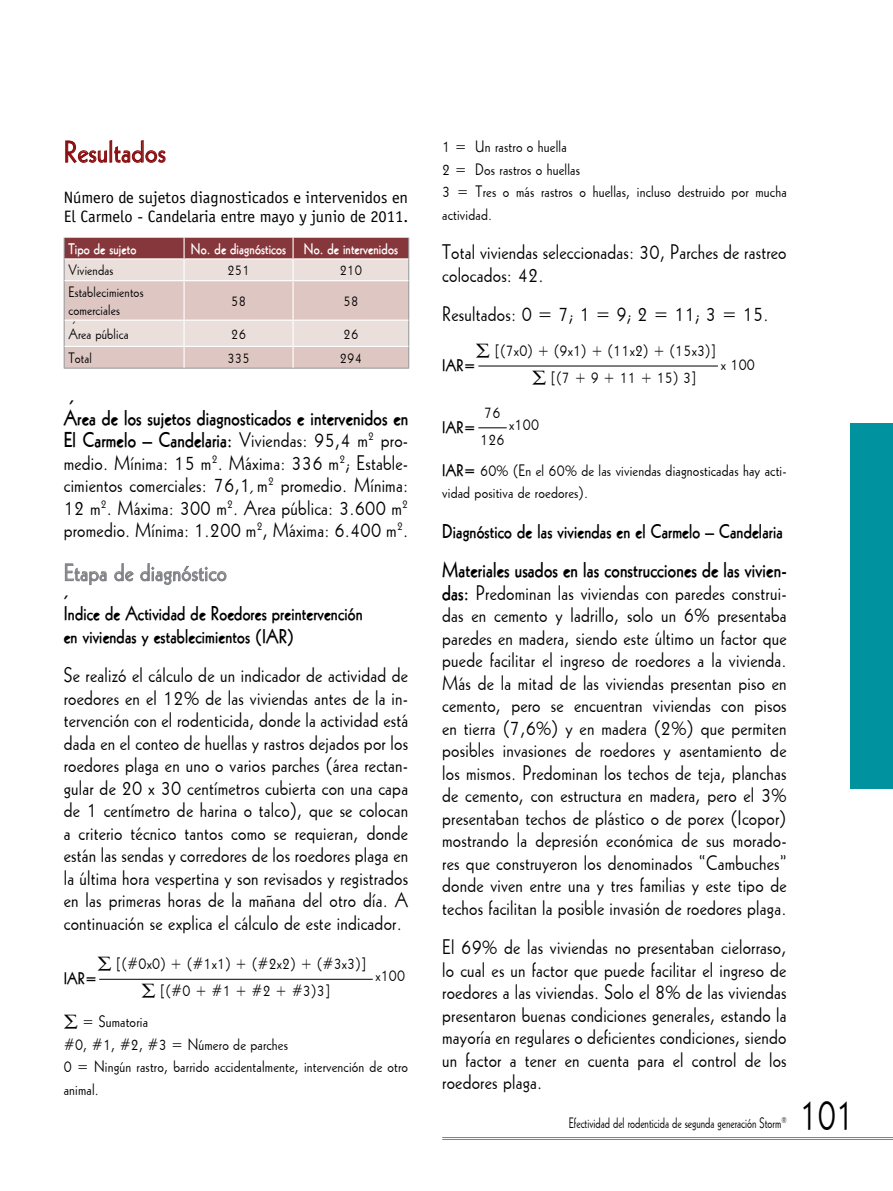
<style>
.page{position:relative;width:893px;height:1191px;background:#fff}
.page>*{position:absolute;margin:0;border:0;box-sizing:border-box;transform-origin:0 0}
.t1{font:45px "Geo 112 Thin Normal";color:#000}
.t2{font:30px "Geo 112 Thin Normal";letter-spacing:.01em;color:#880e10;scale:1.25 1}
.t3{font:24px "Geo 112 Thin Normal";letter-spacing:.01em;color:#808285;scale:1.25 1}
.t4{font:21px/22.5px "Geo 112 Thin Normal";letter-spacing:.01em;color:#000;text-align:justify;scale:1.2 1}
.t5{font:100 21px/22.5px "Geo 112";letter-spacing:.01em;color:#000;scale:1.2 1}
.t6{font:100 19.5px/22.5px "Geo 112";letter-spacing:.01em;color:#000;scale:1.2 1}
.t7{font:16.5px/22.5px "Geo 112 Thin Normal";letter-spacing:.01em;color:#000;scale:1.2 1}
.t8{font:16.5px/19.5px "Officina Sans";color:#000}
.t9{font:100 16.5px "Geo 112";letter-spacing:.01em;color:#000;scale:1.2 1}
.t10{font:15px/18px "Geo 112 Thin Normal";letter-spacing:.01em;color:#000;scale:1.2 1}
.t11{font:15px "Geo 112 Thin Normal";letter-spacing:.01em;color:#000}
.t12{font:100 15px "Geo 112";letter-spacing:.01em;color:#fff;scale:1.2 1}
.s1{font-family:"Geo 112 Thin Normal";font-weight:400}
.s2{font-family:"Geo 112";font-weight:100}
</style>
<div class="page">
<hr style="left:0;top:42px;width:1px;height:50px;background:#b0d3d9">
<div style="left:850px;top:423px;width:43px;height:365px;background:#00929e"></div>
<hr style="left:442px;top:1139px;width:451px;height:1px;background:#808285">
<hr style="left:442px;top:1137px;width:451px;height:1px;background:#808285">
<svg style="left:65px;top:140px;width:42px;height:23px"></svg>
<div style="left:110px;top:140px;width:2px;height:23px;border:1px solid #880e10"></div>
<svg style="left:114px;top:140px;width:52px;height:23px"></svg>
<hr style="left:64px;top:368px;width:120px;height:1px;background:#939598">
<hr style="left:184px;top:368px;width:109px;height:1px;background:#939598">
<hr style="left:293px;top:368px;width:116px;height:1px;background:#939598">
<svg style="left:64px;top:237px;width:345px;height:131px;background:#d5bab8"></svg>
<hr style="left:293px;top:346px;width:115px;height:1px;background:#fff">
<hr style="left:292px;top:347px;width:2px;height:21px;background:#fff">
<svg style="left:65px;top:563px;width:42px;height:22px"></svg>
<svg style="left:114px;top:563px;width:20px;height:18px"></svg>
<svg style="left:140px;top:563px;width:87px;height:22px"></svg>
<hr style="left:99px;top:979px;width:274px;height:1px;background:#000">
<hr style="left:478px;top:366px;width:240px;height:1px;background:#000">
<svg style="left:478px;top:427px;width:29px;height:1px"></svg>
<h2 class="t2" style="left:64px;top:125px;width:83px">Resultados</h2>
<p class="t8" style="left:64px;top:187px;width:346px">Número de sujetos diagnosticados e intervenidos en<br>El Carmelo - Candelaria entre mayo y junio de 2011.</p>
<p class="t12" style="left:68px;top:234px;width:58px">Tipo de sujeto</p>
<p class="t12" style="left:191px;top:234px;width:174px">No. de diagnósticos No. de intervenidos</p>
<p class="t10" style="left:68px;top:259px;width:39px">Viviendas</p>
<p class="t10" style="left:227px;top:259px;width:20px">251</p>
<p class="t10" style="left:340px;top:259px;width:20px">210</p>
<p class="t10" style="left:68px;top:280px;width:64px">Establecimientos comerciales</p>
<p class="t10" style="left:231px;top:289px;width:14px">58</p>
<p class="t10" style="left:344px;top:289px;width:14px">58</p>
<p class="t10" style="left:68px;top:322px;width:52px">Área pública</p>
<p class="t10" style="left:231px;top:322px;width:14px">26</p>
<p class="t10" style="left:344px;top:322px;width:14px">26</p>
<p class="t10" style="left:68px;top:346px;width:21px">Total</p>
<p class="t10" style="left:227px;top:346px;width:20px">335</p>
<p class="t10" style="left:340px;top:346px;width:20px">294</p>
<p class="t5" style="left:64px;top:402px;width:289px">Área de los sujetos diagnosticados e intervenidos en<br>El Carmelo – Candelaria: <span class="s1">Viviendas: 95,4 m</span><sup>2</sup> <span class="s1">pro-</span></p>
<p class="t4" style="left:64px;top:447px;width:289px">medio. Mínima: 15 m<sup>2</sup>. Máxima: 336 m<sup>2</sup>; Estable&shy;cimientos comerciales: 76,1 m<sup>2</sup> promedio. Mínima:<br>12 m<sup>2</sup>. Máxima: 300 m<sup>2</sup>. Área pública: 3.600 m<sup>2 </sup>promedio. Mínima: 1.200 m<sup>2</sup>, Máxima: 6.400 m<sup>2</sup>.</p>
<p class="t3" style="left:64px;top:551px;width:132px">Etapa de diagnóstico</p>
<p class="t6" style="left:64px;top:599px;width:251px">Índice de Actividad de Roedores preintervención en viviendas y establecimientos (iar)</p>
<p class="t4" style="left:64px;top:660px;width:289px">Se realizó el cálculo de un indicador de actividad de roedores en el 12% de las viviendas antes de la in&shy;tervención con el rodenticida, donde la actividad está dada en el conteo de huellas y rastros dejados por los roedores plaga en uno o varios parches (área rectan&shy;gular de 20 x 30 centímetros cubierta con una capa de 1 centímetro de harina o talco), que se colocan a criterio técnico tantos como se requieran, donde están las sendas y corredores de los roedores plaga en la última hora vespertina y son revisados y registrados en las primeras horas de la mañana del otro día. A continuación se explica el cálculo de este indicador.</p>
<p class="t9" style="left:64px;top:963px;width:29px">IAR=</p>
<p class="t7" style="left:97px;top:949px;width:226px">∑ [(#0x0) + (#1x1) + (#2x2) + (#3x3)]</p>
<p class="t7" style="left:375px;top:961px;width:26px">x100</p>
<p class="t7" style="left:64px;top:972px;width:224px;line-height:31px;text-indent:78px">∑ [(#0 + #1 + #2 + #3)3] ∑ = Sumatoria</p>
<p class="t7" style="left:64px;top:1030px;width:288px">#0, #1, #2, #3 = Número de parches<br>0 = Ningún rastro, barrido accidentalmente, intervención de otro animal.</p>
<p class="t7" style="left:442px;top:133px;width:289px">1 = Un rastro o huella<br>2 = Dos rastros o huellas<br>3 = Tres o más rastros o huellas, incluso destruido por mucha actividad.</p>
<p class="t4" style="left:442px;top:237px;width:288px">Total viviendas seleccionadas: 30, Parches de rastreo colocados: 42.</p>
<p class="t4" style="left:442px;top:299px;width:274px">Resultados: 0 = 7; 1 = 9; 2 = 11; 3 = 15.</p>
<p class="t9" style="left:442px;top:350px;width:29px">IAR=</p>
<p class="t7" style="left:476px;top:337px;width:202px">∑ [(7x0) + (9x1) + (11x2) + (15x3)]</p>
<p class="t7" style="left:721px;top:350px;width:30px">x 100</p>
<p class="t7" style="left:532px;top:363px;width:139px">∑ [(7 + 9 + 11 + 15) 3]</p>
<p class="t7" style="left:484px;top:398px;width:15px">76</p>
<p class="t7" style="left:509px;top:410px;width:26px">x100</p>
<p class="t7" style="left:442px;top:421px;width:289px;line-height:31px;text-indent:38px">126<br><span class="s2">IAR=</span> 60% (En el 60% de las viviendas diagnosticadas hay acti-</p>
<p class="t7" style="left:442px;top:478px;width:123px">vidad positiva de roedores).</p>
<p class="t6" style="left:442px;top:516px;width:285px">Diagnóstico de las viviendas en el Carmelo – Candelaria</p>
<p class="t5" style="left:442px;top:555px;width:289px">Materiales usados en las construcciones de las vivien-</p>
<p class="t4" style="left:442px;top:578px;width:289px"><span class="s2">das:</span> Predominan las viviendas con paredes construi&shy;das en cemento y ladrillo, solo un 6% presentaba paredes en madera, siendo este último un factor que puede facilitar el ingreso de roedores a la vivienda.<br>Más de la mitad de las viviendas presentan piso en cemento, pero se encuentran viviendas con pisos en tierra (7,6%) y en madera (2%) que permiten posibles invasiones de roedores y asentamiento de los mismos. Predominan los techos de teja, planchas de cemento, con estructura en madera, pero el 3% presentaban techos de plástico o de porex (Icopor) mostrando la depresión económica de sus morado&shy;res que construyeron los denominados “Cambuches” donde viven entre una y tres familias y este tipo de techos facilitan la posible invasión de roedores plaga.</p>
<p class="t4" style="left:442px;top:932px;width:288px">El 69% de las viviendas no presentaban cielorraso, lo cual es un factor que puede facilitar el ingreso de roedores a las viviendas. Solo el 8% de las viviendas presentaron buenas condiciones generales, estando la mayoría en regulares o deficientes condiciones, siendo un factor a tener en cuenta para el control de los roedores plaga.</p>
<p class="t9" style="left:442px;top:412px;width:29px">IAR=</p>
<p class="t11" style="left:569px;top:1109px;width:219px">Efectividad del rodenticida de segunda generación Storm<sup>®</sup></p>
<h1 class="t1" style="left:799px;top:1073px;width:56px">101</h1>
</div>
